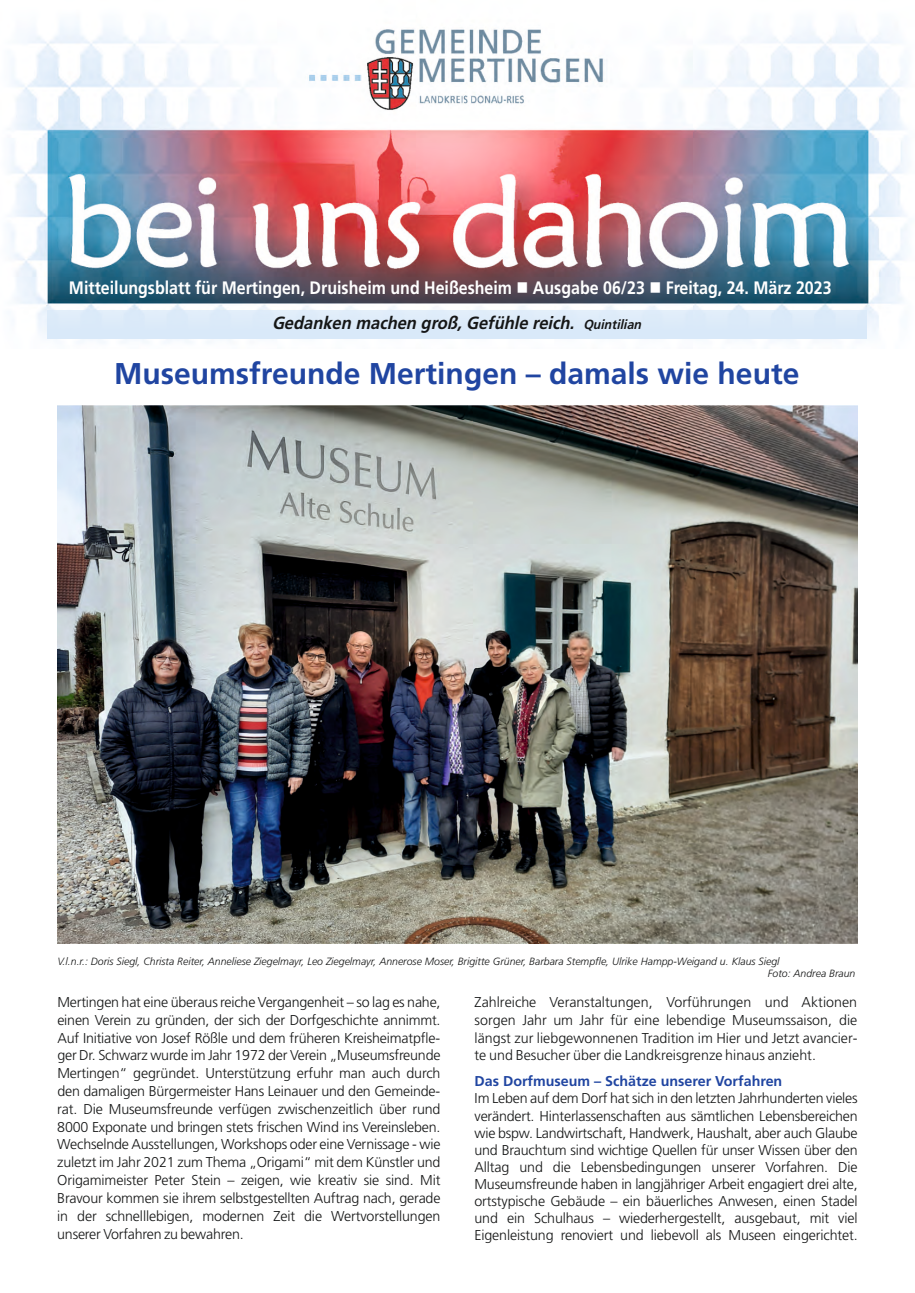
<style>
.page{position:relative;width:915px;height:1293px;background:#fff}
.page>*{position:absolute;margin:0;border:0;box-sizing:border-box;transform-origin:0 0}
.t1{font:700 30px "Frutiger LT";color:#2045a1}
.t2{font:700 18px "Frutiger LT";color:#fff;scale:.89 1}
.t3{font:italic 700 17.55px "Frutiger LT Com";color:#151616;scale:.94 1}
.t4{font:300 14.25px/17.9px "Frutiger LT";letter-spacing:-.01em;color:#151616;text-align:justify}
.t5{font:700 14.25px "Frutiger LT";color:#2045a1}
.t6{font:italic 300 10.5px/12.3px "Frutiger LT";color:#151616}
.s1{font-size:13.2px}
</style>
<div class="page">
<img style="left:9px;top:23px;width:899px;height:319px">
<div style="left:48px;top:310px;width:819px;height:29px;background:#d9e9f9"></div>
<img style="left:57px;top:406px;width:800px;height:537px">
<p class="t2" style="left:69px;top:280px;width:858px">Mitteilungsblatt für Mertingen, Druisheim und Heißesheim ■ Ausgabe 06/23 ■ Freitag, 24. März 2023</p>
<p class="t3" style="left:272px;top:316px;width:397px">Gedanken machen groß,Gefühle reich. <span class="s1">Quintilian</span></p>
<h1 class="t1" style="left:114px;top:361px;width:686px">Museumsfreunde Mertingen – damals wie heute</h1>
<p class="t6" style="left:767px;top:956px;width:89px;text-indent:-710px">V.l.n.r.: Doris Siegl, Christa Reiter, Anneliese Ziegelmayr, Leo Ziegelmayr, Annerose Moser, Brigitte Grüner, Barbara Stempfle, Ulrike Hampp-Weigand u. Klaus Siegl<br>Foto: Andrea Braun</p>
<p class="t4" style="left:57px;top:994px;width:385px">Mertingen hat eine überaus reiche Vergangenheit – so lag es nahe, einen Verein zu gründen, der sich der Dorfgeschichte annimmt.<br>Auf Initiative von Josef Rößle und dem früheren Kreisheimatpfle&shy;ger Dr. Schwarz wurde im Jahr 1972 der Verein „Museumsfreunde Mertingen“ gegründet. Unterstützung erfuhr man auch durch den damaligen Bürgermeister Hans Leinauer und den Gemeinde&shy;rat. Die Museumsfreunde verfügen zwischenzeitlich über rund 8000 Exponate und bringen stets frischen Wind ins Vereinsleben.<br>Wechselnde Ausstellungen, Workshops oder eine Vernissage - wie zuletzt im Jahr 2021 zum Thema „Origami“ mit dem Künstler und Origamimeister Peter Stein – zeigen, wie kreativ sie sind. Mit Bravour kommen sie ihrem selbstgestellten Auftrag nach, gerade in der schnelllebigen, modernen Zeit die Wertvorstellungen unserer Vorfahren zu bewahren.</p>
<p class="t4" style="left:474px;top:994px;width:384px">Zahlreiche Veranstaltungen, Vorführungen und Aktionen sorgen Jahr um Jahr für eine lebendige Museumssaison, die längst zur liebgewonnenen Tradition im Hier und Jetzt avancier&shy;te und Besucher über die Landkreisgrenze hinaus anzieht.</p>
<p class="t5" style="left:474px;top:1075px;width:309px">Das Dorfmuseum – Schätze unserer Vorfahren</p>
<p class="t4" style="left:474px;top:1091px;width:384px;line-height:17.1px">Im Leben auf dem Dorf hat sich in den letzten Jahrhunderten vieles verändert. Hinterlassenschaften aus sämtlichen Lebensbereichen wie bspw. Landwirtschaft, Handwerk, Haushalt, aber auch Glaube und Brauchtum sind wichtige Quellen für unser Wissen über den Alltag und die Lebensbedingungen unserer Vorfahren. Die Museumsfreunde haben in langjähriger Arbeit engagiert drei alte, ortstypische Gebäude – ein bäuerliches Anwesen, einen Stadel und ein Schulhaus – wiederhergestellt, ausgebaut, mit viel Eigenleistung renoviert und liebevoll als Museen eingerichtet.</p>
</div>
